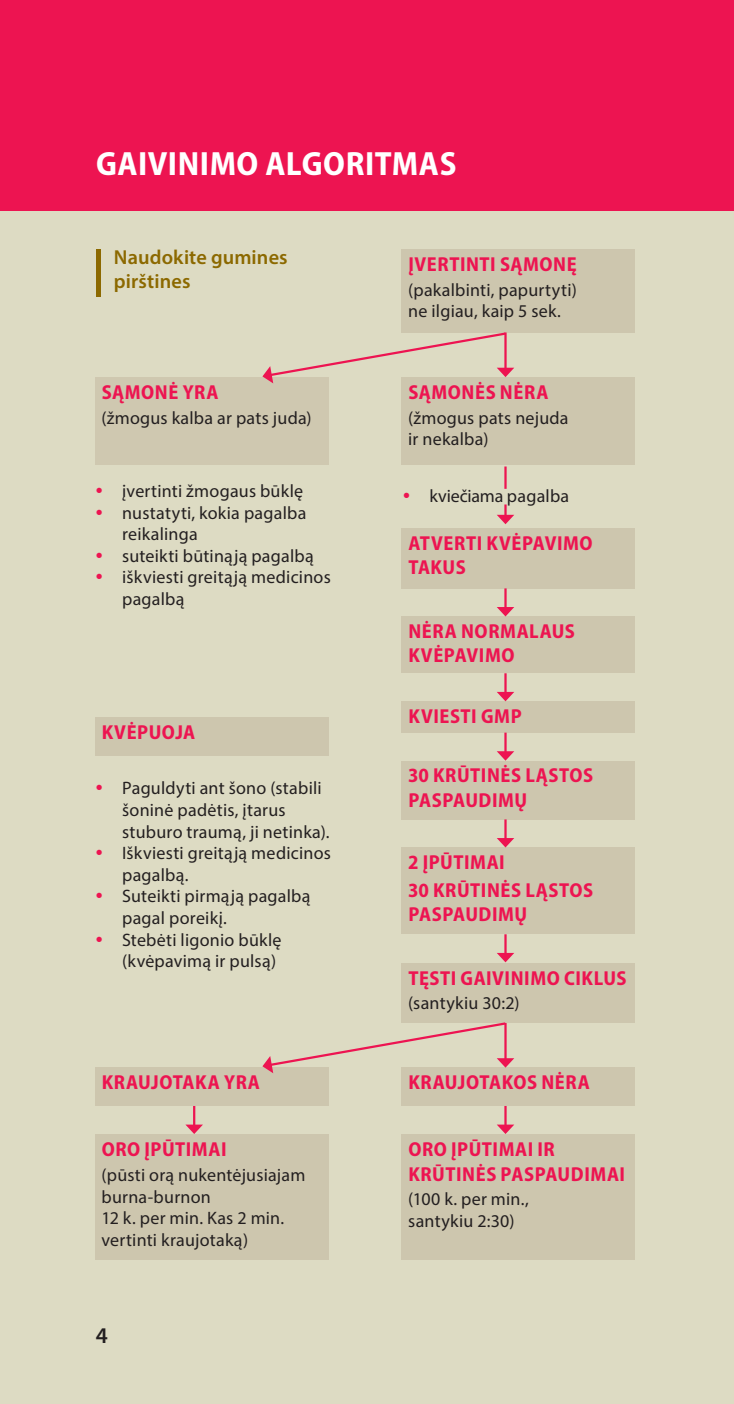
<style>
.page{position:relative;width:734px;height:1404px;background:#fff}
.page>*{position:absolute;margin:0;border:0;box-sizing:border-box;transform-origin:0 0}
.t1{font:700 semi-condensed 33.75px "Myriad Pro";letter-spacing:.015em;color:#fff}
.t2{font:600 22.5px "Myriad Pro";color:#231f20}
.t3{font:700 semi-condensed 20.25px/24.3px "Myriad Pro";letter-spacing:.03em;color:#ed1451}
.t4{font:600 20.25px/24.3px "Myriad Pro";letter-spacing:.005em;color:#8c6900}
.t5{font:18px/21.6px "Myriad Pro";letter-spacing:.01em;color:#231f20}
</style>
<div class="page">
<div style="left:0;top:0;width:733px;height:1403px;background:#dddbc3"></div>
<div style="left:0;top:0;width:733px;height:210px;background:#ed1451"></div>
<div style="left:402px;top:249px;width:233px;height:84px;background:#cdc6ae"></div>
<div style="left:95px;top:377px;width:233px;height:88px;background:#cfc8b0"></div>
<div style="left:95px;top:1134px;width:233px;height:125px;background:#cdc6ae"></div>
<div style="left:402px;top:1134px;width:233px;height:125px;background:#cdc6ae"></div>
<div style="left:95px;top:717px;width:233px;height:38px;background:#cdc6ae"></div>
<div style="left:95px;top:1067px;width:233px;height:38px;background:#cdc6ae"></div>
<div style="left:402px;top:1067px;width:233px;height:38px;background:#cdc6ae"></div>
<div style="left:402px;top:377px;width:233px;height:88px;background:#cdc6ae"></div>
<div style="left:402px;top:528px;width:233px;height:60px;background:#cdc6ae"></div>
<div style="left:402px;top:616px;width:233px;height:57px;background:#cdc6ae"></div>
<div style="left:402px;top:701px;width:233px;height:32px;background:#cdc6ae"></div>
<div style="left:402px;top:847px;width:233px;height:86px;background:#cdc6ae"></div>
<div style="left:402px;top:760px;width:233px;height:59px;background:#cdc6ae"></div>
<div style="left:402px;top:962px;width:233px;height:60px;background:#cdc6ae"></div>
<svg style="left:262px;top:331px;width:252px;height:52px"></svg>
<hr style="left:504px;top:588px;width:2px;height:20px;background:#ed1451">
<svg style="left:497px;top:607px;width:17px;height:9px"></svg>
<hr style="left:504px;top:673px;width:2px;height:20px;background:#ed1451">
<svg style="left:497px;top:691px;width:17px;height:10px"></svg>
<hr style="left:504px;top:732px;width:2px;height:20px;background:#ed1451">
<svg style="left:497px;top:751px;width:17px;height:9px"></svg>
<hr style="left:504px;top:819px;width:2px;height:20px;background:#ed1451">
<svg style="left:497px;top:838px;width:17px;height:9px"></svg>
<svg style="left:497px;top:934px;width:17px;height:28px"></svg>
<hr style="left:504px;top:1105px;width:2px;height:20px;background:#ed1451">
<svg style="left:497px;top:1124px;width:17px;height:9px"></svg>
<hr style="left:193px;top:1105px;width:2px;height:20px;background:#ed1451">
<svg style="left:185px;top:1124px;width:18px;height:9px"></svg>
<svg style="left:262px;top:1020px;width:252px;height:53px"></svg>
<svg style="left:497px;top:504px;width:17px;height:20px"></svg>
<hr style="left:504px;top:466px;width:2px;height:23px;background:#ed1451">
<hr style="left:97px;top:249px;width:4px;height:48px;background:#8c6900">
<h1 class="t1" style="left:96px;top:145px;width:359px">GAIVINI MO ALGORITMAS</h1>
<p class="t4" style="left:114px;top:244px;width:175px">Naudokite gumines pirštines</p>
<p class="t3" style="left:102px;top:380px;width:118px">SĄMO NĖ YRA</p>
<p class="t5" style="left:101px;top:406px;width:212px">(žmogus kalba ar pats juda)</p>
<p class="t5" style="left:122px;top:480px;width:210px">įvertinti žmogaus būklę nustatyti, kokia pagalba reikalinga<br>suteikti būtinąją pagalbą iškviesti greitąją medicinos pagalbą</p>
<p class="t3" style="left:102px;top:719px;width:13px">KVĖP</p>
<p class="t3" style="left:149px;top:719px;width:26px">UOJA</p>
<p class="t5" style="left:122px;top:777px;width:210px">Paguldyti ant šono (stabili šoninė padėtis, įtarus stuburo traumą, ji netinka).<br>Iškviesti greitąją medicinos pagalbą.<br>Suteikti pirmąją pagalbą pagal poreikį.<br>Stebėti ligonio būklę (kvėpavimą ir pulsą)</p>
<p class="t3" style="left:408px;top:252px;width:170px">ĮVE RTINTI SĄMONĘ</p>
<p class="t5" style="left:408px;top:278px;width:170px">(pakalbinti, papurtyti) ne ilgiau, kaip 5 sek.</p>
<p class="t3" style="left:408px;top:380px;width:141px">SĄMONĖS NĖRA</p>
<p class="t5" style="left:408px;top:406px;width:162px">(žmogus pats nejuda ir nekalba)</p>
<p class="t5" style="left:429px;top:484px;width:141px">kviečiama pagalba</p>
<p class="t3" style="left:408px;top:531px;width:91px">ATVE RTI KVĖPAV</p>
<p class="t3" style="left:557px;top:531px;width:22px">IMO</p>
<p class="t3" style="left:408px;top:555px;width:59px">TAKUS</p>
<p class="t3" style="left:408px;top:619px;width:156px">NĖRA NORMALAUS<br>KVĖPAVIMO</p>
<p class="t3" style="left:408px;top:704px;width:87px">KVIESTI GMP</p>
<p class="t3" style="left:408px;top:763px;width:185px;text-indent:92px">ĖS LĄSTOS<br>PASPAUDIMŲ</p>
<p class="t3" style="left:408px;top:763px;width:49px">30 KRŪTIN</p>
<p class="t3" style="left:408px;top:848px;width:95px;line-height:27.4px">2 ĮPŪTI MAI<br>30 KRŪTIN</p>
<p class="t3" style="left:408px;top:877px;width:185px;text-indent:92px">ĖS LĄSTOS<br>PASPAUDIMŲ</p>
<p class="t3" style="left:408px;top:965px;width:21px">TĘSTI</p>
<p class="t3" style="left:460px;top:965px;width:155px">GAIVINI MO CIKLUS</p>
<p class="t5" style="left:408px;top:992px;width:113px">(santykiu 30:2)</p>
<p class="t3" style="left:102px;top:1070px;width:95px">KRAUJOTAKA</p>
<p class="t3" style="left:224px;top:1070px;width:37px">YRA</p>
<p class="t3" style="left:408px;top:1070px;width:94px">KRAUJOTAKO</p>
<p class="t3" style="left:527px;top:1070px;width:64px">S NĖRA</p>
<p class="t3" style="left:102px;top:1137px;width:126px">ORO ĮPŪTIMAI</p>
<p class="t5" style="left:101px;top:1163px;width:205px">(pūsti orą nukentėjusiajam burna-burnon<br>12 k. per min. Kas 2 min. vertinti kraujotaką)</p>
<p class="t2" style="left:96px;top:1320px;width:14px">4</p>
<p class="t3" style="left:408px;top:1137px;width:218px">ORO ĮPŪTIMAI IR<br>KRŪTINĖS PASPAUDIMAI</p>
<p class="t5" style="left:408px;top:1188px;width:122px">(100 k. per min., santykiu 2:30)</p>
</div>
